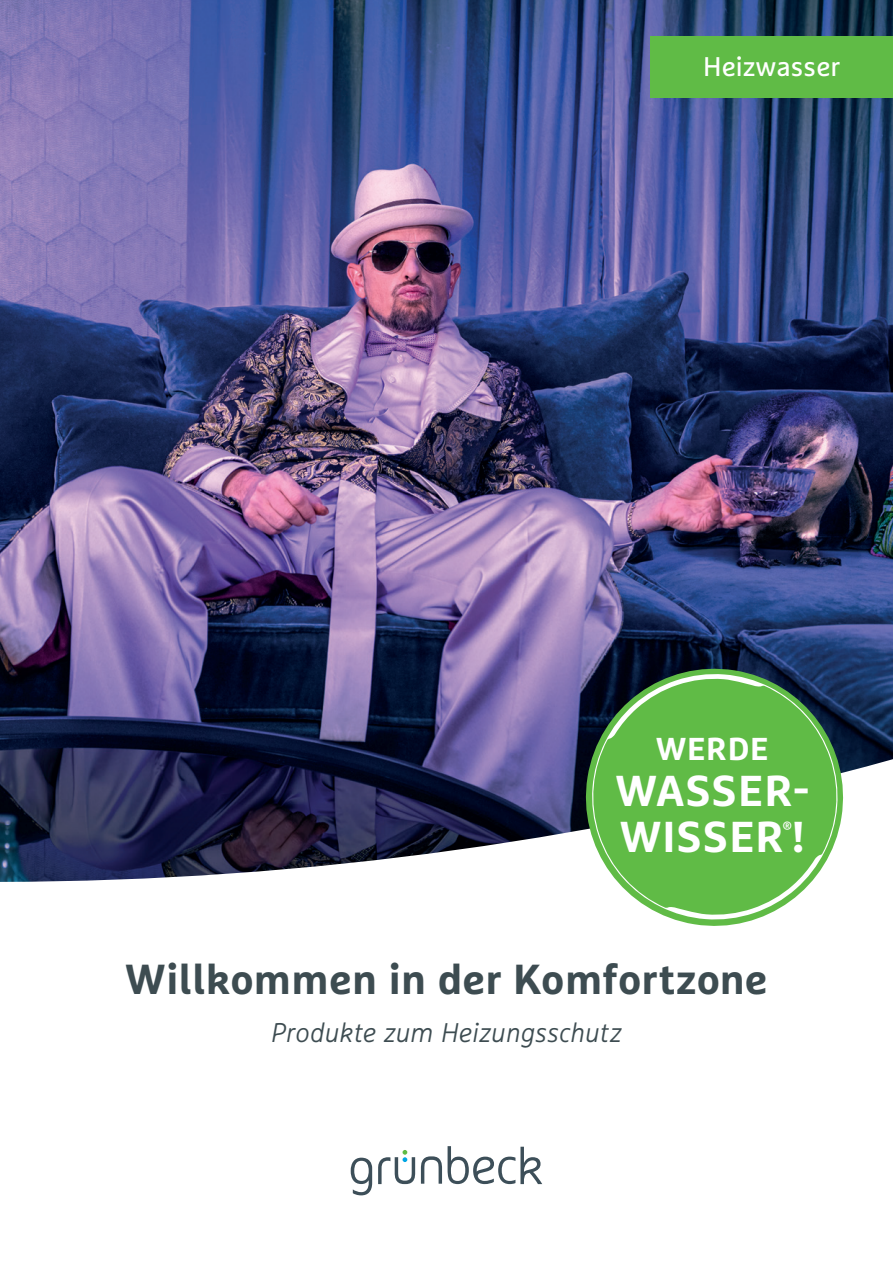
<style>
.page{position:relative;width:893px;height:1263px;background:#fff}
.page>*{position:absolute;margin:0;border:0;box-sizing:border-box;transform-origin:0 0}
.t1{font:700 43.2px/46.3px "Marselis Pro";letter-spacing:.03em;color:#fff}
.t2{font:700 42px "Marselis Pro";letter-spacing:.01em;color:#3d4c51}
.t3{font:700 31.65px "Marselis Pro";letter-spacing:.03em;color:#fff}
.t4{font:italic 300 27px "Marselis Pro";letter-spacing:.005em;color:#3d4c51}
.t5{font:27px "Marselis Pro";color:#fff}
.t6{font:700 13.35px "Marselis Pro";color:#fff}
</style>
<div class="page">
<img style="left:0;top:0;width:893px;height:882px">
<svg style="left:448px;top:1146px;width:94px;height:38px"></svg>
<svg style="left:421px;top:1156px;width:21px;height:28px"></svg>
<svg style="left:351px;top:1150px;width:64px;height:45px"></svg>
<div style="left:651px;top:37px;width:242px;height:61px;background:#60bb46"></div>
<svg style="left:576px;top:659px;width:276px;height:267px"></svg>
<svg style="left:589px;top:673px;width:252px;height:247px;background:#6bb45a"></svg>
<p class="t5" style="left:703px;top:51px;width:139px">Heizwasser</p>
<p class="t3" style="left:656px;top:729px;width:114px">WERDE</p>
<p class="t1" style="left:616px;top:767px;width:195px">WASSER-<br>WISSER !</p>
<p class="t6" style="left:783px;top:818px;width:11px">®</p>
<p class="t2" style="left:126px;top:953px;width:643px">Willkommen in der Komfortzone</p>
<p class="t4" style="left:271px;top:1016px;width:352px">Produkte zum Heizungsschutz</p>
</div>
